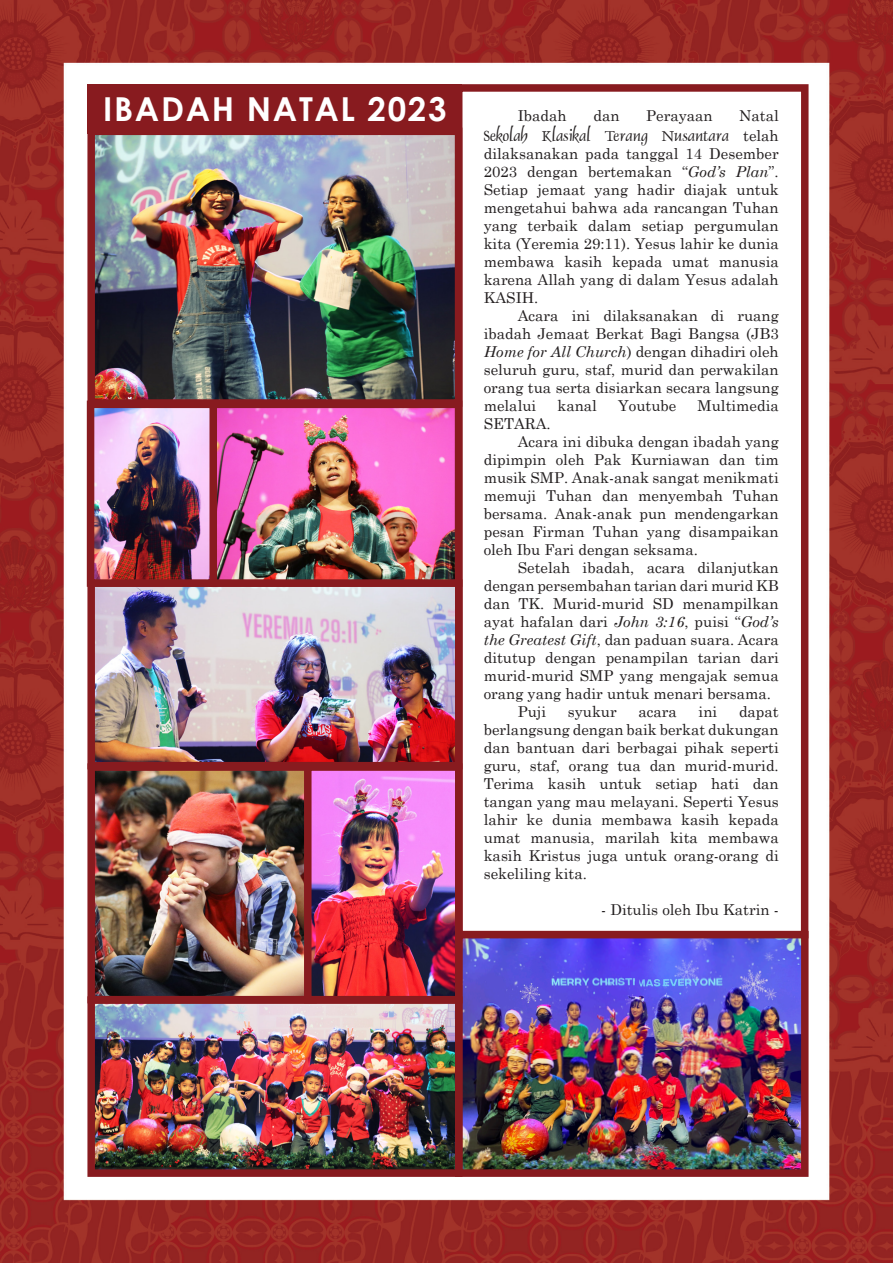
<style>
.page{position:relative;width:893px;height:1263px;background:#fff}
.page>*{position:absolute;margin:0;border:0;box-sizing:border-box;transform-origin:0 0}
.t1{font:700 33px "Century Gothic";letter-spacing:.05em;color:#fff}
.t2{font:16.5px "Dauphin Plain";color:#231f20}
.t3{font:15px/18px "Century Schoolbook";color:#231f20;text-align:justify}
.s1{font-family:"Century Schoolbook";font-size:15px}
.s2{font-style:italic}
</style>
<div class="page">
<img style="left:0;top:0;width:893px;height:1263px">
<div style="left:87px;top:85px;width:375px;height:49px;background:#881b1f"></div>
<div style="left:455px;top:84px;width:353px;height:854px;border:8px solid #881b1f"></div>
<img style="left:96px;top:137px;width:357px;height:261px">
<div style="left:87px;top:128px;width:375px;height:279px;border:8px solid #881b1f"></div>
<img style="left:464px;top:940px;width:335px;height:228px">
<div style="left:455px;top:931px;width:353px;height:246px;border:8px solid #881b1f"></div>
<img style="left:96px;top:1005px;width:357px;height:163px">
<div style="left:87px;top:996px;width:375px;height:181px;border:8px solid #881b1f"></div>
<img style="left:96px;top:772px;width:208px;height:222px">
<div style="left:87px;top:763px;width:230px;height:240px;border:8px solid #881b1f"></div>
<img style="left:313px;top:772px;width:140px;height:222px">
<div style="left:304px;top:763px;width:158px;height:240px;border:8px solid #881b1f"></div>
<img style="left:96px;top:410px;width:357px;height:350px">
<div style="left:87px;top:579px;width:375px;height:190px;border:8px solid #881b1f"></div>
<div style="left:209px;top:401px;width:253px;height:186px;border:8px solid #881b1f"></div>
<div style="left:87px;top:401px;width:130px;height:186px;border:8px solid #881b1f"></div>
<p class="t1" style="left:103px;top:84px;width:345px">IBADAH NATAL 2023</p>
<p class="t3" style="left:518px;top:105px;width:50px">Ibadah</p>
<p class="t3" style="left:593px;top:105px;width:28px">dan</p>
<p class="t3" style="left:646px;top:105px;width:68px">Perayaan</p>
<p class="t3" style="left:739px;top:105px;width:41px">Natal</p>
<p class="t2" style="left:484px;top:125px;width:296px">Sekolah Klasikal Terang Nusantara <span class="s1">telah</span></p>
<p class="t3" style="left:484px;top:143px;width:296px">dilaksanakan pada tanggal 14 Desember 2023 dengan bertemakan “<span class="s2">God’s Plan</span>”.<br>Setiap jemaat yang hadir diajak untuk mengetahui bahwa ada rancangan Tuhan yang terbaik dalam setiap pergumulan kita (Yeremia 29:11). Yesus lahir ke dunia membawa kasih kepada umat manusia karena Allah yang di dalam Yesus adalah KASIH.</p>
<p class="t3" style="left:484px;top:305px;width:297px;text-indent:34px">Acara ini dilaksanakan di ruang ibadah Jemaat Berkat Bagi Bangsa (JB3<br><span class="s2">Home for All Church</span>) dengan dihadiri oleh seluruh guru, staf, murid dan perwakilan orang tua serta disiarkan secara langsung melalui</p>
<p class="t3" style="left:558px;top:395px;width:41px">kanal</p>
<p class="t3" style="left:618px;top:395px;width:60px">Youtube</p>
<p class="t3" style="left:698px;top:395px;width:83px">Multimedia</p>
<p class="t3" style="left:484px;top:413px;width:68px">SETARA.</p>
<p class="t3" style="left:484px;top:431px;width:296px;text-indent:34px">Acara ini dibuka dengan ibadah yang dipimpin oleh Pak Kurniawan dan tim musik SMP. Anak-anak sangat menikmati memuji Tuhan dan menyembah Tuhan bersama. Anak-anak pun mendengarkan pesan Firman Tuhan yang disampaikan oleh Ibu Fari dengan seksama.</p>
<p class="t3" style="left:484px;top:557px;width:296px;text-indent:34px">Setelah ibadah, acara dilanjutkan dengan persembahan tarian dari murid KB dan TK. Murid-murid SD menampilkan ayat hafalan dari <span class="s2">John 3:16</span>, puisi “<span class="s2">God’s the Greatest Gift</span>, dan paduan suara. Acara ditutup dengan penampilan tarian dari murid-murid SMP yang mengajak semua orang yang hadir untuk menari bersama.</p>
<p class="t3" style="left:518px;top:701px;width:30px">Puji</p>
<p class="t3" style="left:568px;top:701px;width:50px">syukur</p>
<p class="t3" style="left:638px;top:701px;width:40px">acara</p>
<p class="t3" style="left:699px;top:701px;width:20px">ini</p>
<p class="t3" style="left:484px;top:701px;width:297px;text-indent:255px">dapat berlangsung dengan baik berkat dukungan dan bantuan dari berbagai pihak seperti guru, staf, orang tua dan murid-murid.<br>Terima kasih untuk setiap hati dan tangan yang mau melayani. Seperti Yesus lahir ke dunia membawa kasih kepada umat manusia, marilah kita membawa kasih Kristus juga untuk orang-orang di sekeliling kita.</p>
<p class="t3" style="left:601px;top:899px;width:179px">- Ditulis oleh Ibu Katrin -</p>
</div>
